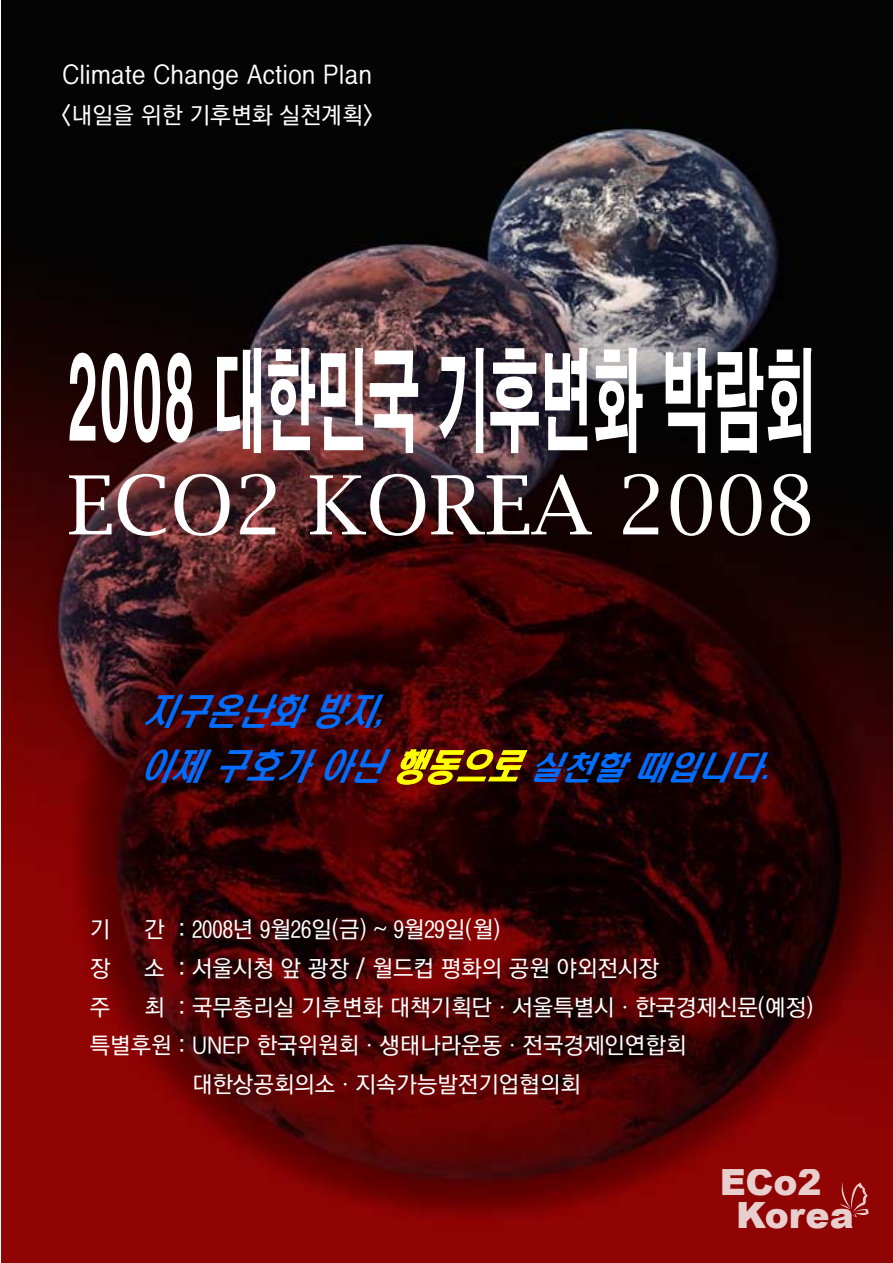
<style>
.page{position:relative;width:893px;height:1263px;background:#fff}
.page>*{position:absolute;margin:0;border:0;box-sizing:border-box;transform-origin:0 0}
.t1{font:112.2px "H Ygtr E";color:#fff;scale:.46 1}
.t2{font:81.6px "Lucida Bright";color:#fff}
.t3{font:900 36.15px/32.8px "Arial";color:#fff}
.t4{font:italic 500 35.55px "HY Head Line";color:#006dff;scale:.89 1}
.t5{font:italic 500 31.95px "HY Head Line";color:#006dff}
.t6{font:25.5px "YGO530";color:#fff}
.t7{font:23.1px "YGO530";color:#fff}
.t8{font:22.65px "YGO530";color:#fff}
.s1{font-size:35.55px}
.s2{font-size:35.55px;color:#ff0}
</style>
<div class="page">
<img style="left:2px;top:0;width:891px;height:1263px">
<svg style="left:839px;top:1182px;width:30px;height:35px"></svg>
<p class="t6" style="left:62px;top:62px;width:311px">Climate Change Action Plan</p>
<p class="t7" style="left:61px;top:103px;width:313px">&lt;내일을 위한 기후변화 실천계획&gt;</p>
<h1 class="t1" style="left:66px;top:344px;width:1632px">2008 대한민국 기후변화 박람회</h1>
<h2 class="t2" style="left:67px;top:459px;width:749px">ECO2 KOREA 2008</h2>
<h3 class="t4" style="left:143px;top:694px;width:287px">지구온난화 방지,</h3>
<h3 class="t5" style="left:139px;top:752px;width:644px"><span class="s1">이제 구호가 아닌</span> <span class="s2">행동으로</span> 실천할 때입니다.</h3>
<p class="t8" style="left:90px;top:918px;width:22px">기</p>
<p class="t8" style="left:144px;top:918px;width:358px">간 : 2008년 9월26일(금) ‾ 9월29일(월)</p>
<p class="t8" style="left:90px;top:957px;width:22px">장</p>
<p class="t8" style="left:144px;top:957px;width:516px">소 : 서울시청 앞 광장 / 월드컵 평화의 공원 야외전시장</p>
<p class="t8" style="left:90px;top:995px;width:22px">주</p>
<p class="t8" style="left:144px;top:995px;width:671px">최 : 국무총리실 기후변화 대책기획단ㆍ서울특별시ㆍ한국경제신문(예정)</p>
<p class="t8" style="left:90px;top:1034px;width:598px">특별후원 : UNEP 한국위원회ㆍ생태나라운동ㆍ전국경제인연합회</p>
<p class="t8" style="left:192px;top:1073px;width:390px">대한상공회의소ㆍ지속가능발전기업협의회</p>
<h3 class="t3" style="left:736px;top:1165px;width:119px;text-indent:-17px">ECo2<br>Korea</h3>
</div>
